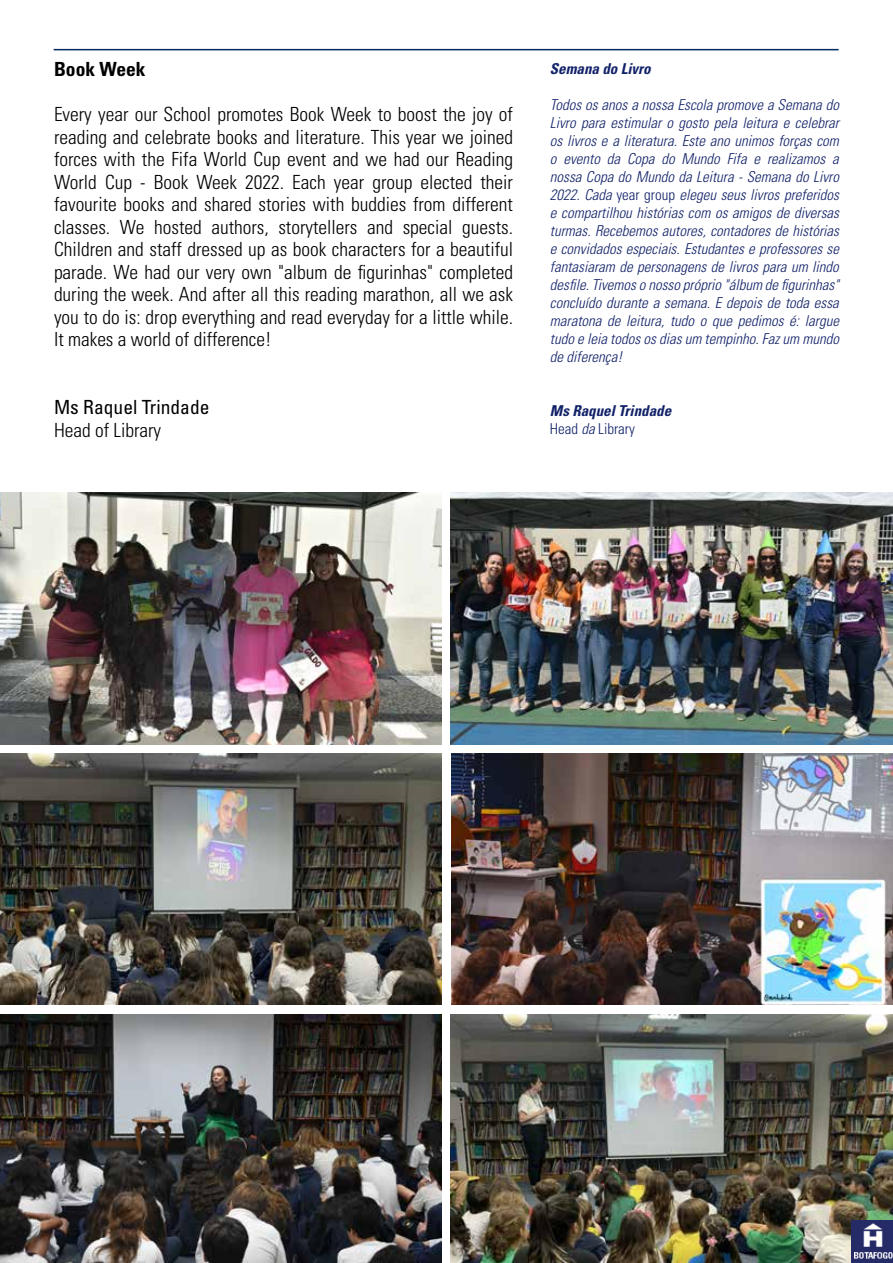
<style>
.page{position:relative;width:893px;height:1263px;background:#fff}
.page>*{position:absolute;margin:0;border:0;box-sizing:border-box;transform-origin:0 0}
.t1{font:300 condensed 19.5px/22.5px "Univers LT Std";color:#000;text-align:justify}
.t2{font:condensed 19.5px "Univers LT Std";color:#000}
.t3{font:700 condensed 19.5px "Univers LT Std";color:#000}
.t4{font:italic 300 condensed 15px/18px "Univers LT Std";color:#122269;text-align:justify}
.t5{font:italic 700 condensed 15px/18px "Univers LT Std";color:#122269}
.s1{font-style:normal}
.s2{font-weight:300;font-style:normal}
.s3{font-weight:300}
</style>
<div class="page">
<img style="left:450px;top:1014px;width:443px;height:249px">
<img style="left:851px;top:1220px;width:42px;height:43px">
<hr style="left:54px;top:49px;width:785px;height:1px;background:#002962">
<img style="left:0;top:753px;width:442px;height:252px">
<img style="left:452px;top:753px;width:441px;height:252px">
<img style="left:0;top:493px;width:442px;height:251px">
<img style="left:450px;top:493px;width:443px;height:251px">
<img style="left:0;top:1014px;width:442px;height:249px">
<h1 class="t3" style="left:54px;top:58px;width:93px">Book Week</h1>
<p class="t1" style="left:54px;top:103px;width:461px">Every year our School promotes Book Week to boost the joy of reading and celebrate books and literature. This year we joined forces with the Fifa World Cup event and we had our Reading World Cup - Book Week 2022. Each year group elected their favourite books and shared stories with buddies from different classes. We hosted authors, storytellers and special guests.<br>Children and staff dressed up as book characters for a beautiful parade. We had our very own "album de figurinhas" completed during the week. And after all this reading marathon, all we ask you to do is: drop everything and read everyday for a little while.<br>It makes a world of difference!</p>
<h1 class="t2" style="left:54px;top:395px;width:157px">Ms Raquel Trindade</h1>
<h1 class="t1" style="left:54px;top:418px;width:109px">Head of Library</h1>
<p class="t5" style="left:550px;top:59px;width:102px">Semana do Livro</p>
<p class="t4" style="left:550px;top:96px;width:291px">Todos os anos a nossa Escola promove a Semana do Livro para estimular o gosto pela leitura e celebrar os livros e a literatura. Este ano unimos forças com o evento da Copa do Mundo Fifa e realizamos a nossa Copa do Mundo da Leitura - Semana do Livro 2022. Cada <span class="s1">year group</span> elegeu seus livros preferidos e compartilhou histórias com os amigos de diversas turmas. Recebemos autores, contadores de histórias e convidados especiais. Estudantes e professores se fantasiaram de personagens de livros para um lindo desfile. Tivemos o nosso próprio "álbum de figurinhas" concluído durante a semana. E depois de toda essa maratona de leitura, tudo o que pedimos é: largue tudo e leia todos os dias um tempinho. Faz um mundo de diferença!</p>
<p class="t5" style="left:550px;top:401px;width:123px">Ms Raquel Trindade<br><span class="s2">Head</span> <span class="s3">da</span> <span class="s2">Library</span></p>
</div>
